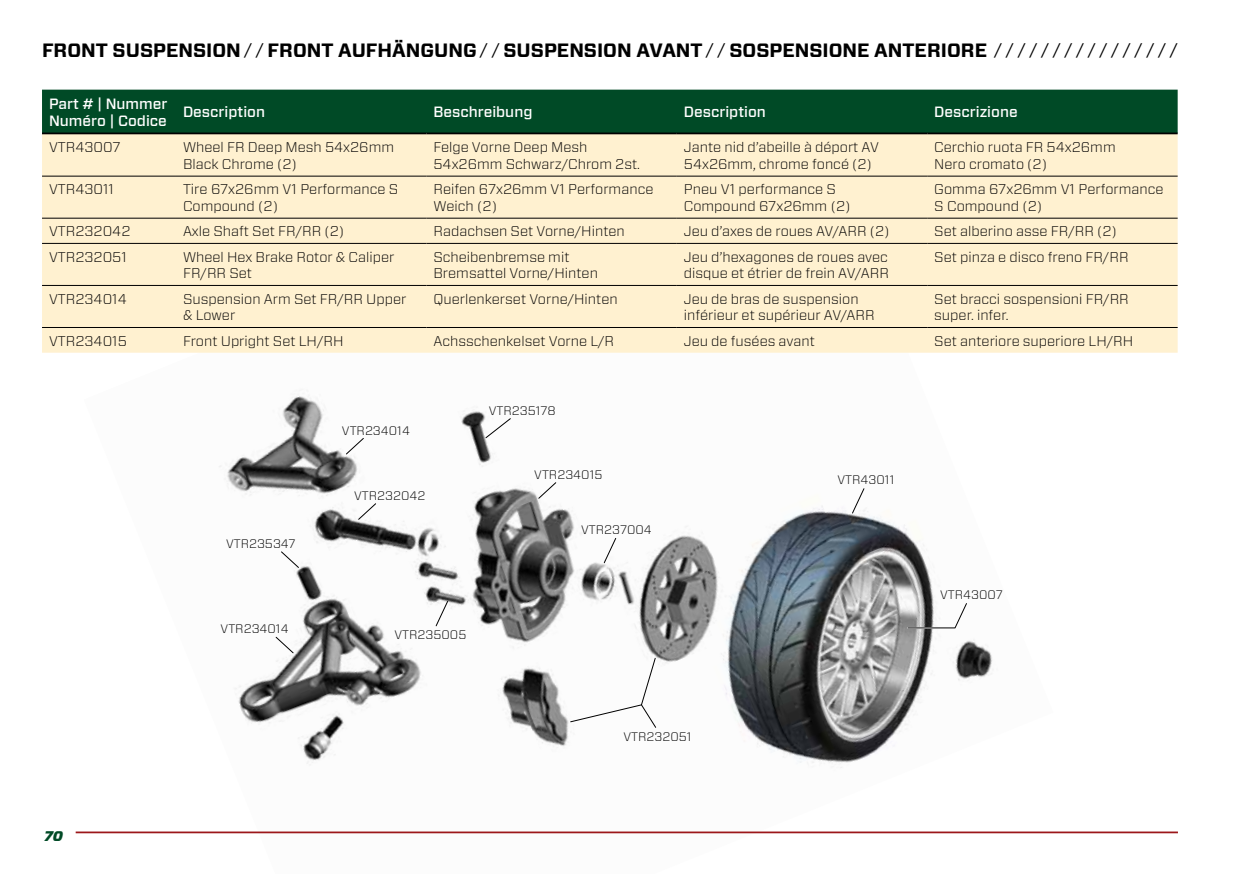
<style>
.page{position:relative;width:1241px;height:874px;background:#fff}
.page>*{position:absolute;margin:0;border:0;box-sizing:border-box;transform-origin:0 0}
.t1{font:700 19.25px "Forza";color:#000}
.t2{font:16.62px "Forza";color:#000}
.t3{font:500 14.88px/17.8px "Forza";color:#fff}
.t4{font:300 14px/16.8px "Forza";color:#000}
.t5{font:italic 900 14px "Forza";color:#004a26}
.t6{font:300 12.25px "Forza";color:#000}
.s1{font-weight:400;font-size:16.62px}
</style>
<div class="page">
<img style="left:84px;top:352px;width:969px;height:482px">
<svg style="left:346px;top:437px;width:18px;height:17px"></svg>
<svg style="left:275px;top:636px;width:19px;height:17px"></svg>
<svg style="left:570px;top:657px;width:86px;height:70px"></svg>
<svg style="left:538px;top:482px;width:18px;height:16px"></svg>
<svg style="left:281px;top:551px;width:18px;height:16px"></svg>
<svg style="left:358px;top:503px;width:18px;height:16px"></svg>
<svg style="left:485px;top:418px;width:26px;height:20px"></svg>
<svg style="left:435px;top:600px;width:13px;height:26px"></svg>
<svg style="left:603px;top:537px;width:13px;height:26px"></svg>
<svg style="left:851px;top:488px;width:13px;height:25px"></svg>
<svg style="left:906px;top:601px;width:62px;height:28px"></svg>
<hr style="left:76px;top:831px;width:1101px;height:1px;background:#9c171a">
<div style="left:42px;top:90px;width:1135px;height:42px;background:#004a26"></div>
<div style="left:42px;top:134px;width:1135px;height:218px;background:#fff1d0"></div>
<hr style="left:42px;top:176px;width:134px;height:1px;background:#000">
<hr style="left:176px;top:176px;width:250px;height:1px;background:#000">
<hr style="left:426px;top:176px;width:250px;height:1px;background:#000">
<hr style="left:676px;top:176px;width:251px;height:1px;background:#000">
<hr style="left:927px;top:176px;width:250px;height:1px;background:#000">
<hr style="left:42px;top:132px;width:134px;height:2px;background:#000">
<hr style="left:176px;top:132px;width:250px;height:2px;background:#000">
<hr style="left:426px;top:132px;width:250px;height:2px;background:#000">
<hr style="left:676px;top:132px;width:251px;height:2px;background:#000">
<hr style="left:927px;top:132px;width:250px;height:2px;background:#000">
<hr style="left:42px;top:243px;width:134px;height:1px;background:#000">
<hr style="left:176px;top:243px;width:250px;height:1px;background:#000">
<hr style="left:426px;top:243px;width:250px;height:1px;background:#000">
<hr style="left:676px;top:243px;width:251px;height:1px;background:#000">
<hr style="left:927px;top:243px;width:250px;height:1px;background:#000">
<hr style="left:42px;top:285px;width:134px;height:1px;background:#000">
<hr style="left:176px;top:285px;width:250px;height:1px;background:#000">
<hr style="left:426px;top:285px;width:250px;height:1px;background:#000">
<hr style="left:676px;top:285px;width:251px;height:1px;background:#000">
<hr style="left:927px;top:285px;width:250px;height:1px;background:#000">
<hr style="left:42px;top:327px;width:134px;height:1px;background:#000">
<hr style="left:176px;top:327px;width:250px;height:1px;background:#000">
<hr style="left:426px;top:327px;width:250px;height:1px;background:#000">
<hr style="left:676px;top:327px;width:251px;height:1px;background:#000">
<hr style="left:927px;top:327px;width:250px;height:1px;background:#000">
<hr style="left:42px;top:218px;width:134px;height:1px;background:#000">
<hr style="left:176px;top:218px;width:250px;height:1px;background:#000">
<hr style="left:426px;top:218px;width:250px;height:1px;background:#000">
<hr style="left:676px;top:218px;width:251px;height:1px;background:#000">
<hr style="left:927px;top:218px;width:250px;height:1px;background:#000">
<h1 class="t1" style="left:42px;top:38px;width:14px">FRONT</h1>
<h1 class="t1" style="left:113px;top:38px;width:67px">SUSPENSION</h1>
<h1 class="t1" style="left:244px;top:38px;width:38px"><span class="s1">/ /</span>FRONT</h1>
<h1 class="t1" style="left:338px;top:38px;width:232px">AUFHÄNGUNG <span class="s1">/ /</span> SUSPENSION</h1>
<h1 class="t1" style="left:636px;top:38px;width:15px">AVANT</h1>
<h1 class="t1" style="left:706px;top:38px;width:90px"><span class="s1">/ /</span>SOSPENSIONE</h1>
<h1 class="t1" style="left:874px;top:38px;width:14px">ANTERIORE</h1>
<p class="t2" style="left:994px;top:38px;width:185px">/ / / / / / / / / / / / / / / /</p>
<p class="t3" style="left:49px;top:94px;width:120px">Part # | Nummer<br>Numéro | Codice</p>
<p class="t3" style="left:183px;top:103px;width:84px">Description</p>
<p class="t3" style="left:433px;top:103px;width:100px">Beschreibung</p>
<p class="t3" style="left:683px;top:103px;width:84px">Description</p>
<p class="t3" style="left:934px;top:103px;width:85px">Descrizione</p>
<p class="t4" style="left:49px;top:138px;width:73px">VTR43007</p>
<p class="t4" style="left:183px;top:138px;width:213px">Wheel FR Deep Mesh 54x26mm<br>Black Chrome (2)</p>
<p class="t4" style="left:433px;top:138px;width:208px">Felge Vorne Deep Mesh<br>54x26mm Schwarz/Chrom 2st.</p>
<p class="t4" style="left:683px;top:138px;width:197px">Jante nid d’abeille à déport AV<br>54x26mm, chrome foncé (2)</p>
<p class="t4" style="left:934px;top:138px;width:183px">Cerchio ruota FR 54x26mm<br>Nero cromato (2)</p>
<p class="t4" style="left:49px;top:180px;width:67px">VTR43011</p>
<p class="t4" style="left:183px;top:180px;width:217px">Tire 67x26mm V1 Performance S<br>Compound (2)</p>
<p class="t4" style="left:433px;top:180px;width:221px">Reifen 67x26mm V1 Performance<br>Weich (2)</p>
<p class="t4" style="left:683px;top:180px;width:168px">Pneu V1 performance S<br>Compound 67x26mm (2)</p>
<p class="t4" style="left:934px;top:180px;width:231px">Gomma 67x26mm V1 Performance<br>S Compound (2)</p>
<p class="t4" style="left:49px;top:222px;width:83px">VTR232042</p>
<p class="t4" style="left:183px;top:222px;width:162px">Axle Shaft Set FR/RR (2)</p>
<p class="t4" style="left:433px;top:222px;width:193px">Radachsen Set Vorne/Hinten</p>
<p class="t4" style="left:683px;top:222px;width:207px">Jeu d’axes de roues AV/ARR (2)</p>
<p class="t4" style="left:934px;top:222px;width:184px">Set alberino asse FR/RR (2)</p>
<p class="t4" style="left:49px;top:248px;width:79px">VTR232051</p>
<p class="t4" style="left:183px;top:248px;width:213px">Wheel Hex Brake Rotor &amp; Caliper<br>FR/RR Set</p>
<p class="t4" style="left:433px;top:248px;width:166px">Scheibenbremse mit<br>Bremsattel Vorne/Hinten</p>
<p class="t4" style="left:683px;top:248px;width:206px">Jeu d’hexagones de roues avec disque et étrier de frein AV/ARR</p>
<p class="t4" style="left:934px;top:248px;width:196px">Set pinza e disco freno FR/RR</p>
<p class="t4" style="left:49px;top:290px;width:79px">VTR234014</p>
<p class="t4" style="left:183px;top:290px;width:225px">Suspension Arm Set FR/RR Upper &amp; Lower</p>
<p class="t4" style="left:433px;top:290px;width:186px">Querlenkerset Vorne/Hinten</p>
<p class="t4" style="left:683px;top:290px;width:192px">Jeu de bras de suspension inférieur et supérieur AV/ARR</p>
<p class="t4" style="left:934px;top:290px;width:196px">Set bracci sospensioni FR/RR super. infer.</p>
<p class="t4" style="left:49px;top:332px;width:79px">VTR234015</p>
<p class="t4" style="left:183px;top:332px;width:162px">Front Upright Set LH/RH</p>
<p class="t4" style="left:433px;top:332px;width:182px">Achsschenkelset Vorne L/R</p>
<p class="t4" style="left:683px;top:332px;width:132px">Jeu de fusées avant</p>
<p class="t4" style="left:934px;top:332px;width:200px">Set anteriore superiore LH/RH</p>
<p class="t5" style="left:44px;top:826px;width:20px">70</p>
<p class="t6" style="left:226px;top:535px;width:71px">VTR235347</p>
<p class="t6" style="left:220px;top:620px;width:70px">VTR234014</p>
<p class="t6" style="left:342px;top:421px;width:70px">VTR234014</p>
<p class="t6" style="left:354px;top:487px;width:73px">VTR232042</p>
<p class="t6" style="left:489px;top:402px;width:68px">VTR235178</p>
<p class="t6" style="left:534px;top:466px;width:70px">VTR234015</p>
<p class="t6" style="left:581px;top:521px;width:72px">VTR237004</p>
<p class="t6" style="left:394px;top:626px;width:73px">VTR235005</p>
<p class="t6" style="left:623px;top:727px;width:70px">VTR232051</p>
<p class="t6" style="left:837px;top:471px;width:58px">VTR43011</p>
<p class="t6" style="left:939px;top:586px;width:64px">VTR43007</p>
</div>
